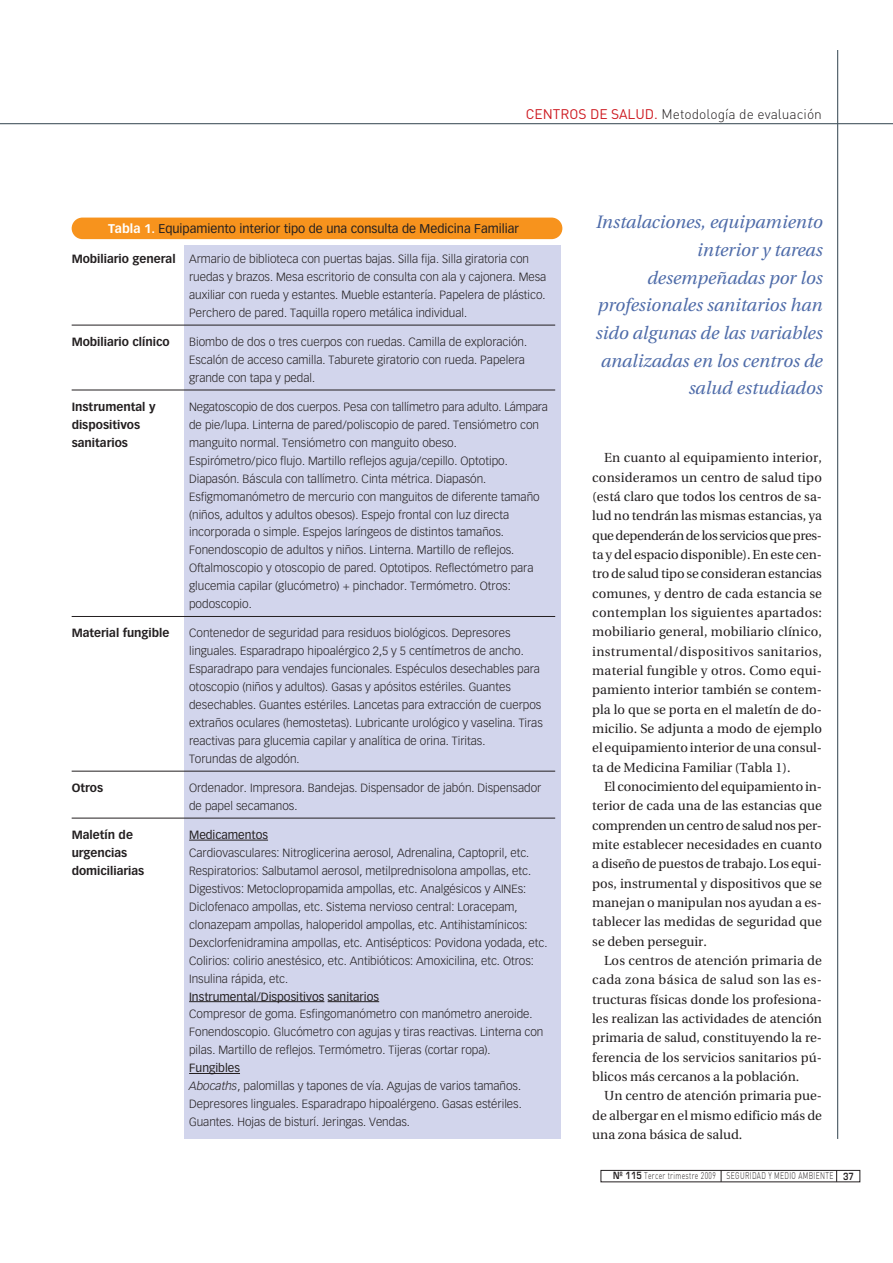
<style>
.page{position:relative;width:893px;height:1263px;background:#fff}
.page>*{position:absolute;margin:0;border:0;box-sizing:border-box;transform-origin:0 0}
.t1{font:italic 18px/27.6px "Utopia";color:#4f6ca9;text-align:right}
.t2{font:300 13.8px "DIN";color:#231f20}
.t3{font:13.05px/19.4px "Utopia";color:#231f20;text-align:justify}
.t4{font:12.45px "Vectora LT";color:#231f20}
.t5{font:300 11.7px/18px "Vectora LT";color:#231f20}
.t6{font:700 11.7px "Vectora LT";color:#231f20}
.t7{font:11.7px "Vectora LT";color:#231f20}
.t8{font:300 9.6px "DIN";letter-spacing:.05em;color:#231f20;scale:.7 1}
.s1{font-weight:400;color:#cd171e}
.s2{font-weight:700;color:#fff}
.s3{font-weight:700}
.s4{font-weight:400}
.s5{font-style:italic}
.s6{font-family:"Eurostile";font-weight:600}
</style>
<div class="page">
<hr style="left:0;top:123px;width:893px;height:1px;background:#45555f">
<hr style="left:837px;top:50px;width:1px;height:1089px;background:#45555f">
<div style="left:601px;top:1170px;width:259px;height:12px;border:1px solid #231f20"></div>
<svg style="left:721px;top:1170px;width:1px;height:12px"></svg>
<svg style="left:836px;top:1170px;width:1px;height:12px"></svg>
<div style="left:185px;top:246px;width:376px;height:893px;background:#d2d5ec"></div>
<div style="left:72px;top:218px;width:490px;height:21px;background:#f7931d;border-radius:11px"></div>
<hr style="left:72px;top:325px;width:483px;height:1px;background:#231f20">
<hr style="left:72px;top:390px;width:483px;height:1px;background:#231f20">
<hr style="left:72px;top:616px;width:483px;height:1px;background:#231f20">
<hr style="left:72px;top:771px;width:483px;height:1px;background:#231f20">
<hr style="left:72px;top:818px;width:483px;height:1px;background:#231f20">
<hr style="left:189px;top:840px;width:79px;height:1px;background:#231f20">
<hr style="left:189px;top:1001px;width:135px;height:1px;background:#231f20">
<hr style="left:328px;top:1001px;width:51px;height:1px;background:#231f20">
<hr style="left:189px;top:1073px;width:51px;height:1px;background:#231f20">
<p class="t2" style="left:526px;top:109px;width:298px"><span class="s1">CENTROS DE SALUD.</span> Metodología de evaluación</p>
<p class="t4" style="left:108px;top:223px;width:413px"><span class="s2">Tabla 1.</span> Equipamiento interior tipo de una consulta de Medicina Familiar</p>
<h1 class="t1" style="left:595px;top:210px;width:228px">Instalaciones, equipamiento interior y tareas desempeñadas por los profesionales sanitarios han sido algunas de las variables analizadas en los centros de salud estudiados</h1>
<p class="t5" style="left:189px;top:251px;width:359px;text-indent:-117px"><span class="s3">Mobiliario general</span> Armario de biblioteca con puertas bajas. Silla fija. Silla giratoria con ruedas y brazos. Mesa escritorio de consulta con ala y cajonera. Mesa auxiliar con rueda y estantes. Mueble estantería. Papelera de plástico.<br>Perchero de pared. Taquilla ropero metálica individual.</p>
<p class="t6" style="left:72px;top:337px;width:99px">Mobiliario clínico</p>
<p class="t5" style="left:189px;top:334px;width:340px">Biombo de dos o tres cuerpos con ruedas. Camilla de exploración.<br>Escalón de acceso camilla. Taburete giratorio con rueda. Papelera grande con tapa y pedal.</p>
<p class="t6" style="left:72px;top:402px;width:85px">Instrumental y</p>
<p class="t5" style="left:189px;top:398px;width:360px">Negatoscopio de dos cuerpos. Pesa con tallímetro para adulto. Lámpara</p>
<p class="t6" style="left:72px;top:420px;width:70px">dispositivos</p>
<p class="t5" style="left:189px;top:416px;width:351px">de pie/lupa. Linterna de pared/poliscopio de pared. Tensiómetro con</p>
<p class="t6" style="left:72px;top:438px;width:58px">sanitarios</p>
<p class="t5" style="left:189px;top:434px;width:352px">manguito normal. Tensiómetro con manguito obeso.<br>Espirómetro/pico flujo. Martillo reflejos aguja/cepillo. Optotipo.<br>Diapasón. Báscula con tallímetro. Cinta métrica. Diapasón.<br>Esfigmomanómetro de mercurio con manguitos de diferente tamaño (niños, adultos y adultos obesos). Espejo frontal con luz directa incorporada o simple. Espejos laríngeos de distintos tamaños.<br>Fonendoscopio de adultos y niños. Linterna. Martillo de reflejos.<br>Oftalmoscopio y otoscopio de pared. Optotipos. Reflectómetro para glucemia capilar (glucómetro) + pinchador. Termómetro. Otros: podoscopio.</p>
<p class="t6" style="left:72px;top:628px;width:99px">Material fungible</p>
<p class="t5" style="left:189px;top:625px;width:355px">Contenedor de seguridad para residuos biológicos. Depresores linguales. Esparadrapo hipoalérgico 2,5 y 5 centímetros de ancho.<br>Esparadrapo para vendajes funcionales. Espéculos desechables para otoscopio (niños y adultos). Gasas y apósitos estériles. Guantes desechables. Guantes estériles. Lancetas para extracción de cuerpos extraños oculares (hemostetas). Lubricante urológico y vaselina. Tiras reactivas para glucemia capilar y analítica de orina. Tiritas.<br>Torundas de algodón.</p>
<p class="t6" style="left:72px;top:783px;width:33px">Otros</p>
<p class="t5" style="left:189px;top:780px;width:354px">Ordenador. Impresora. Bandejas. Dispensador de jabón. Dispensador de papel secamanos.</p>
<p class="t6" style="left:72px;top:830px;width:63px">Maletín de</p>
<p class="t7" style="left:189px;top:830px;width:80px">Medicamentos</p>
<p class="t6" style="left:72px;top:848px;width:57px">urgencias</p>
<p class="t5" style="left:189px;top:845px;width:342px">Cardiovasculares: Nitroglicerina aerosol, Adrenalina, Captopril, etc.</p>
<p class="t6" style="left:72px;top:866px;width:74px">domiciliarias</p>
<p class="t5" style="left:189px;top:862px;width:360px">Respiratorios: Salbutamol aerosol, metilprednisolona ampollas, etc.<br>Digestivos: Metoclopropamida ampollas, etc. Analgésicos y AINEs:<br>Diclofenaco ampollas, etc. Sistema nervioso central: Loracepam, clonazepam ampollas, haloperidol ampollas, etc. Antihistamínicos:<br>Dexclorfenidramina ampollas, etc. Antisépticos: Povidona yodada, etc.<br>Colirios: colirio anestésico, etc. Antibióticos: Amoxicilina, etc. Otros:<br>Insulina rápida, etc.</p>
<p class="t7" style="left:189px;top:991px;width:192px">Instrumental/Dispositivos sanitarios</p>
<p class="t5" style="left:189px;top:1006px;width:356px">Compresor de goma. Esfingomanómetro con manómetro aneroide.<br>Fonendoscopio. Glucómetro con agujas y tiras reactivas. Linterna con pilas. Martillo de reflejos. Termómetro. Tijeras (cortar ropa).</p>
<p class="t5" style="left:189px;top:1060px;width:334px"><span class="s4">Fungibles<br></span><span class="s5">Abocaths</span>, palomillas y tapones de vía. Agujas de varios tamaños.<br>Depresores linguales. Esparadrapo hipoalérgeno. Gasas estériles.<br>Guantes. Hojas de bisturí. Jeringas. Vendas.</p>
<p class="t3" style="left:592px;top:449px;width:231px;text-indent:12px">En cuanto al equipamiento interior, consideramos un centro de salud tipo (está claro que todos los centros de sa&shy;lud no tendrán las mismas estancias, ya que dependerán de los servicios que pres&shy;ta y del espacio disponible). En este cen&shy;tro de salud tipo se consideran estancias comunes, y dentro de cada estancia se contemplan los siguientes apartados: mobiliario general, mobiliario clínico, instrumental/dispositivos sanitarios, material fungible y otros. Como equi&shy;pamiento interior también se contem&shy;pla lo que se porta en el maletín de do&shy;micilio. Se adjunta a modo de ejemplo el equipamiento interior de una consul&shy;ta de Medicina Familiar (Tabla 1).</p>
<p class="t3" style="left:592px;top:778px;width:231px;text-indent:12px">El conocimiento del equipamiento in&shy;terior de cada una de las estancias que comprenden un centro de salud nos per&shy;mite establecer necesidades en cuanto a diseño de puestos de trabajo. Los equi&shy;pos, instrumental y dispositivos que se manejan o manipulan nos ayudan a es&shy;tablecer las medidas de seguridad que se deben perseguir.</p>
<p class="t3" style="left:592px;top:952px;width:231px;text-indent:12px">Los centros de atención primaria de cada zona básica de salud son las es&shy;tructuras físicas donde los profesiona&shy;les realizan las actividades de atención primaria de salud, constituyendo la re&shy;ferencia de los servicios sanitarios pú&shy;blicos más cercanos a la población.</p>
<p class="t3" style="left:592px;top:1087px;width:231px;text-indent:12px">Un centro de atención primaria pue&shy;de albergar en el mismo edificio más de una zona básica de salud.</p>
<p class="t8" style="left:613px;top:1173px;width:346px"><span class="s6">Nº 115</span> Tercer trimestre 2009 SEGURIDAD Y MEDIO AMBIENTE <span class="s6">37</span></p>
</div>
